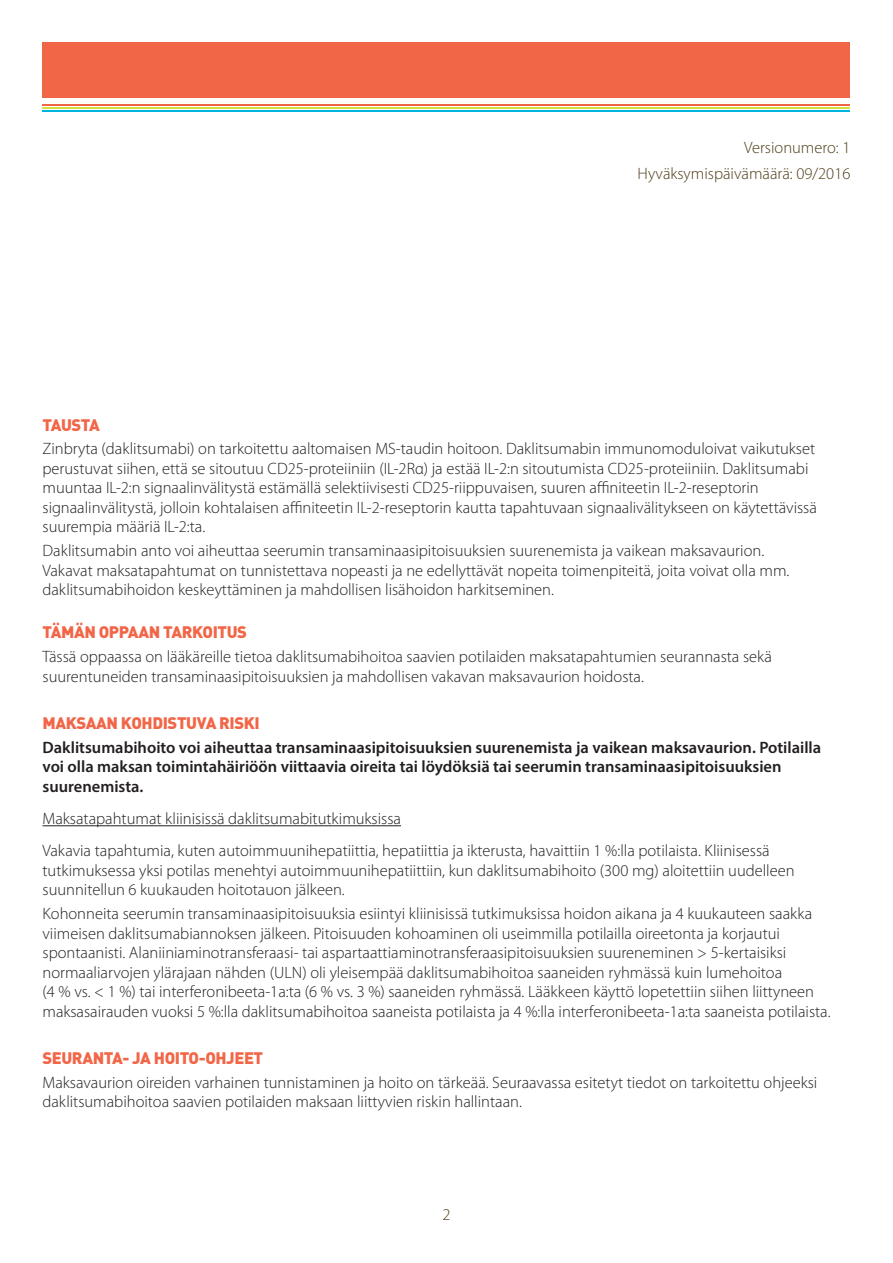
<style>
.page{position:relative;width:893px;height:1263px;background:#fff}
.page>*{position:absolute;margin:0;border:0;box-sizing:border-box;transform-origin:0 0}
.t1{font:300 16.5px/19.5px "Myriad Pro";color:#231f20}
.t2{font:600 16.5px/19.5px "Myriad Pro";color:#231f20}
.t3{font:900 16.5px "DIN";letter-spacing:-.025em;color:#f26648}
.t4{font:300 16.5px/25.5px "Myriad Pro";color:#4d3d16;text-align:right}
</style>
<div class="page">
<hr style="left:43px;top:104px;width:807px;height:2px;background:#f26648">
<hr style="left:43px;top:107px;width:807px;height:2px;background:#d5df3e">
<hr style="left:43px;top:111px;width:807px;height:1px;background:#00b6de">
<div style="left:43px;top:43px;width:807px;height:55px;background:#f26648"></div>
<hr style="left:43px;top:825px;width:358px;height:1px;background:#231f20">
<p class="t4" style="left:637px;top:135px;width:214px">Versionumero: 1<br>Hyväksymispäivämäärä: 09/2016</p>
<p class="t3" style="left:43px;top:414px;width:59px">TAUSTA</p>
<p class="t1" style="left:43px;top:439px;width:776px">Zinbryta (daklitsumabi) on tarkoitettu aaltomaisen MS-taudin hoitoon. Daklitsumabin immunomoduloivat vaikutukset perustuvat siihen, että se sitoutuu CD25-proteiiniin (IL-2Rα) ja estää IL-2:n sitoutumista CD25-proteiiniin. Daklitsumabi muuntaa IL-2:n signaalinvälitystä estämällä selektiivisesti CD25-riippuvaisen, suuren affiniteetin IL-2-reseptorin signaalinvälitystä, jolloin kohtalaisen affiniteetin IL-2-reseptorin kautta tapahtuvaan signaalivälitykseen on käytettävissä suurempia määriä IL-2:ta.</p>
<p class="t1" style="left:43px;top:541px;width:748px">Daklitsumabin anto voi aiheuttaa seerumin transaminaasipitoisuuksien suurenemista ja vaikean maksavaurion.<br>Vakavat maksatapahtumat on tunnistettava nopeasti ja ne edellyttävät nopeita toimenpiteitä, joita voivat olla mm. daklitsumabihoidon keskeyttäminen ja mahdollisen lisähoidon harkitseminen.</p>
<p class="t3" style="left:43px;top:621px;width:206px">TÄMÄN OPPAAN TARKOITUS</p>
<p class="t1" style="left:43px;top:647px;width:731px">Tässä oppaassa on lääkäreille tietoa daklitsumabihoitoa saavien potilaiden maksatapahtumien seurannasta sekä suurentuneiden transaminaasipitoisuuksien ja mahdollisen vakavan maksavaurion hoidosta.</p>
<p class="t3" style="left:43px;top:712px;width:219px">MAKSAAN KOHDISTUVA RISKI</p>
<p class="t2" style="left:43px;top:737px;width:780px">Daklitsumabihoito voi aiheuttaa transaminaasipitoisuuksien suurenemista ja vaikean maksavaurion. Potilailla voi olla maksan toimintahäiriöön viittaavia oireita tai löydöksiä tai seerumin transaminaasipitoisuuksien suurenemista.</p>
<p class="t1" style="left:43px;top:809px;width:360px">Maksatapahtumat kliinisissä daklitsumabitutkimuksissa</p>
<p class="t1" style="left:43px;top:841px;width:754px">Vakavia tapahtumia, kuten autoimmuunihepatiittia, hepatiittia ja ikterusta, havaittiin 1 %:lla potilaista. Kliinisessä tutkimuksessa yksi potilas menehtyi autoimmuunihepatiittiin, kun daklitsumabihoito (300 mg) aloitettiin uudelleen suunnitellun 6 kuukauden hoitotauon jälkeen.</p>
<p class="t1" style="left:43px;top:904px;width:790px">Kohonneita seerumin transaminaasipitoisuuksia esiintyi kliinisissä tutkimuksissa hoidon aikana ja 4 kuukauteen saakka viimeisen daklitsumabiannoksen jälkeen. Pitoisuuden kohoaminen oli useimmilla potilailla oireetonta ja korjautui spontaanisti. Alaniiniaminotransferaasi- tai aspartaattiaminotransferaasipitoisuuksien suureneminen &gt; 5-kertaisiksi normaaliarvojen ylärajaan nähden (ULN) oli yleisempää daklitsumabihoitoa saaneiden ryhmässä kuin lumehoitoa<br>(4 % vs. &lt; 1 %) tai interferonibeeta-1a:ta (6 % vs. 3 %) saaneiden ryhmässä. Lääkkeen käyttö lopetettiin siihen liittyneen maksasairauden vuoksi 5 %:lla daklitsumabihoitoa saaneista potilaista ja 4 %:lla interferonibeeta-1a:ta saaneista potilaista.</p>
<p class="t3" style="left:43px;top:1047px;width:222px">SEURANTA- JA HOITO-OHJEET</p>
<p class="t1" style="left:43px;top:1073px;width:776px">Maksavaurion oireiden varhainen tunnistaminen ja hoito on tärkeää. Seuraavassa esitetyt tiedot on tarkoitettu ohjeeksi daklitsumabihoitoa saavien potilaiden maksaan liittyvien riskin hallintaan.</p>
<p class="t4" style="left:442px;top:1202px;width:10px">2</p>
</div>
